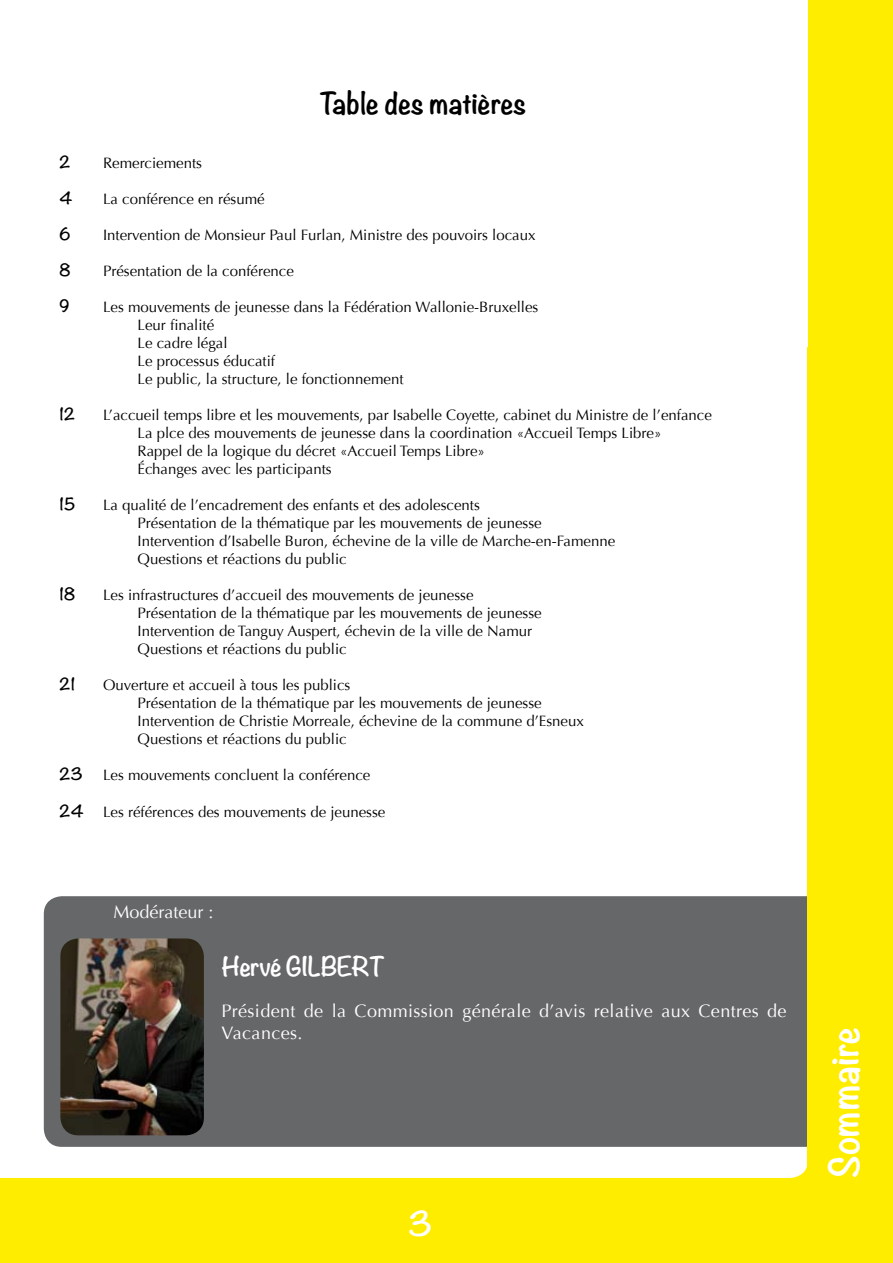
<style>
.page{position:relative;width:893px;height:1263px;background:#ffed00}
.page>*{position:absolute;margin:0;border:0;box-sizing:border-box;transform-origin:0 0}
.t1{font:700 36px "Noteworthy";color:#fff}
.t2{font:700 30px "Noteworthy";color:#fff}
.t3{font:700 27px "Noteworthy";color:#000}
.t4{font:700 24px "Noteworthy";letter-spacing:-.03em;color:#fff}
.t5{font:18px/21.6px "Optima";letter-spacing:.02em;color:#fff}
.t6{font:18px "Optima";color:#fff}
.t7{font:15px/18px "Optima";color:#000}
.t8{font:700 15px "Noteworthy";color:#000}
</style>
<div class="page">
<div style="left:0;top:0;width:808px;height:1178px;background:#fff"></div>
<div style="left:44px;top:896px;width:764px;height:251px;background:#666769"></div>
<img style="left:60px;top:938px;width:144px;height:197px">
<h3 class="t3" style="left:320px;top:79px;width:208px">Table des matières</h3>
<p class="t8" style="left:60px;top:148px;width:13px">2</p>
<p class="t7" style="left:103px;top:154px;width:100px">Remerciements</p>
<p class="t8" style="left:60px;top:184px;width:15px">4</p>
<p class="t7" style="left:103px;top:190px;width:163px">La conférence en résumé</p>
<p class="t8" style="left:60px;top:220px;width:13px">6</p>
<p class="t7" style="left:103px;top:226px;width:434px">Intervention de Monsieur Paul Furlan, Ministre des pouvoirs locaux</p>
<p class="t8" style="left:60px;top:256px;width:13px">8</p>
<p class="t7" style="left:103px;top:262px;width:192px">Présentation de la conférence</p>
<p class="t8" style="left:60px;top:292px;width:12px">9</p>
<p class="t7" style="left:138px;top:298px;width:402px;text-indent:-34px">Les mouvements de jeunesse dans la Fédération Wallonie-Bruxelles<br>Leur finalité<br>Le cadre légal<br>Le processus éducatif<br>Le public, la structure, le fonctionnement</p>
<p class="t8" style="left:60px;top:400px;width:17px">12</p>
<p class="t7" style="left:138px;top:406px;width:576px;text-indent:-34px">L’accueil temps libre et les mouvements, par Isabelle Coyette, cabinet du Ministre de l’enfance La plce des mouvements de jeunesse dans la coordination «Accueil Temps Libre»<br>Rappel de la logique du décret «Accueil Temps Libre»<br>échanges avec les participants</p>
<p class="t8" style="left:60px;top:490px;width:18px">15</p>
<p class="t7" style="left:138px;top:496px;width:479px;text-indent:-34px">La qualité de l’encadrement des enfants et des adolescents<br>Présentation de la thématique par les mouvements de jeunesse Intervention d’Isabelle Buron, échevine de la ville de Marche-en-Famenne Questions et réactions du public</p>
<p class="t8" style="left:60px;top:580px;width:18px">18</p>
<p class="t7" style="left:138px;top:586px;width:406px;text-indent:-34px">Les infrastructures d’accueil des mouvements de jeunesse Présentation de la thématique par les mouvements de jeunesse Intervention de Tanguy Auspert, échevin de la ville de Namur Questions et réactions du public</p>
<p class="t8" style="left:60px;top:670px;width:17px">21</p>
<p class="t7" style="left:138px;top:676px;width:448px;text-indent:-34px">Ouverture et accueil à tous les publics<br>Présentation de la thématique par les mouvements de jeunesse Intervention de Christie Morreale, échevine de la commune d’Esneux Questions et réactions du public</p>
<p class="t8" style="left:60px;top:760px;width:25px">23</p>
<p class="t7" style="left:103px;top:766px;width:269px">Les mouvements concluent la conférence</p>
<p class="t8" style="left:60px;top:798px;width:26px">24</p>
<p class="t7" style="left:103px;top:804px;width:284px">Les références des mouvements de jeunesse</p>
<p class="t6" style="left:114px;top:902px;width:101px">Modérateur :</p>
<h3 class="t4" style="left:222px;top:945px;width:165px">Hervé GILBERT</h3>
<p class="t5" style="left:222px;top:1001px;width:567px">Président de la Commission générale d’avis relative aux Centres de<br>Vacances.</p>
<h2 class="t2" style="left:409px;top:1198px;width:26px">3</h2>
<h1 class="t1" style="left:813px;top:1178px;width:152px;rotate:-90deg">Sommaire</h1>
</div>
